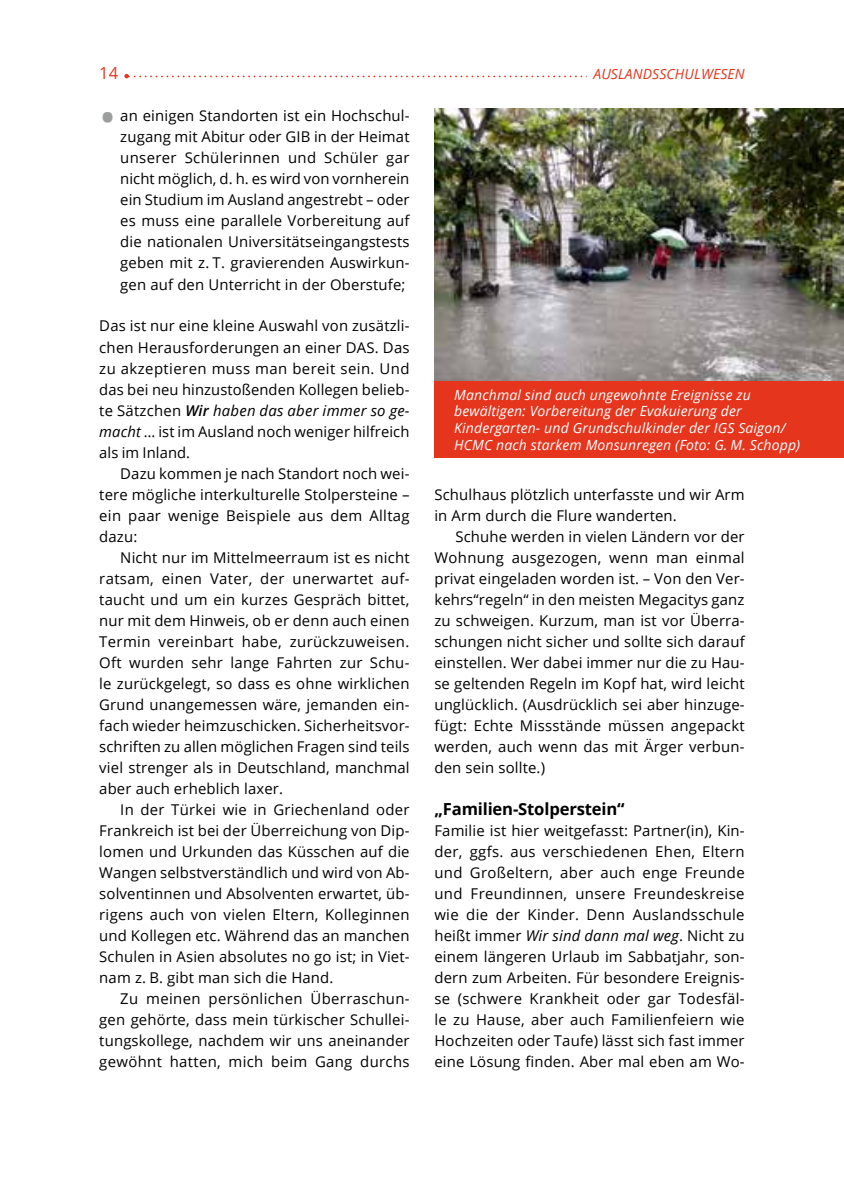
<style>
.page{position:relative;width:844px;height:1191px;background:#fff}
.page>*{position:absolute;margin:0;border:0;box-sizing:border-box;transform-origin:0 0}
.t1{font:700 16.62px "Open Sans";letter-spacing:-.01em;color:#000}
.t2{font:16.62px "Open Sans";color:#e5351d}
.t3{font:14.88px/21px "Open Sans";letter-spacing:.01em;color:#000;text-align:justify}
.t4{font:italic 14px/16.8px "Open Sans";letter-spacing:.01em;color:#fff}
.t5{font:italic 14px "Open Sans";letter-spacing:.01em;color:#e5351d}
.s1{font-size:45.5px;color:#9c9d9d}
.s2{font-weight:600;font-style:italic}
.s3{font-style:italic}
</style>
<div class="page">
<svg style="left:124px;top:74px;width:463px;height:4px"></svg>
<img style="left:434px;top:109px;width:409px;height:272px">
<div style="left:434px;top:381px;width:409px;height:76px;background:#e5351d"></div>
<p class="t2" style="left:99px;top:62px;width:21px">14</p>
<p class="t5" style="left:593px;top:65px;width:153px">AUSLANDSSCHULWESEN</p>
<p class="t3" style="left:120px;top:105px;width:291px;text-indent:-21px"><span class="s1">•</span> an einigen Standorten ist ein Hochschul&shy;zugang mit Abitur oder GIB in der Heimat unserer Schülerinnen und Schüler gar nicht möglich, d. h. es wird von vornherein ein Studium im Ausland angestrebt – oder es muss eine parallele Vorbereitung auf die nationalen Universitätseingangstests geben mit z. T. gravierenden Auswirkun&shy;gen auf den Unterricht in der Oberstufe;</p>
<p class="t3" style="left:99px;top:315px;width:312px">Das ist nur eine kleine Auswahl von zusätzli&shy;chen Herausforderungen an einer DAS. Das zu akzeptieren muss man bereit sein. Und das bei neu hinzustoßenden Kollegen belieb&shy;te Sätzchen <span class="s2">Wir</span> <span class="s3">haben das aber immer so ge&shy;macht</span> … ist im Ausland noch weniger hilfreich als im Inland.</p>
<p class="t3" style="left:99px;top:462px;width:312px;text-indent:21px">Dazu kommen je nach Standort noch wei&shy;tere mögliche interkulturelle Stolpersteine – ein paar wenige Beispiele aus dem Alltag dazu:</p>
<p class="t3" style="left:99px;top:546px;width:312px;text-indent:21px">Nicht nur im Mittelmeerraum ist es nicht ratsam, einen Vater, der unerwartet auf&shy;taucht und um ein kurzes Gespräch bittet, nur mit dem Hinweis, ob er denn auch einen Termin vereinbart habe, zurückzuweisen.<br>Oft wurden sehr lange Fahrten zur Schu&shy;le zurückgelegt, so dass es ohne wirklichen Grund unangemessen wäre, jemanden ein&shy;fach wieder heimzuschicken. Sicherheitsvor&shy;schriften zu allen möglichen Fragen sind teils viel strenger als in Deutschland, manchmal aber auch erheblich laxer.</p>
<p class="t3" style="left:99px;top:798px;width:312px;text-indent:21px">In der Türkei wie in Griechenland oder Frankreich ist bei der Überreichung von Dip&shy;lomen und Urkunden das Küsschen auf die Wangen selbstverständlich und wird von Ab&shy;solventinnen und Absolventen erwartet, üb&shy;rigens auch von vielen Eltern, Kolleginnen und Kollegen etc. Während das an manchen Schulen in Asien absolutes no go ist; in Viet&shy;nam z. B. gibt man sich die Hand.</p>
<p class="t3" style="left:99px;top:987px;width:312px;text-indent:21px">Zu meinen persönlichen Überraschun&shy;gen gehörte, dass mein türkischer Schullei&shy;tungskollege, nachdem wir uns aneinander gewöhnt hatten, mich beim Gang durchs</p>
<p class="t4" style="left:454px;top:386px;width:347px">Manchmal sind auch ungewohnte Ereignisse zu bewältigen: Vorbereitung der Evakuierung der Kindergarten- und Grundschulkinder der IGS Saigon/ HCMC nach starkem Monsunregen (Foto: G. M. Schopp)</p>
<p class="t3" style="left:434px;top:483px;width:312px">Schulhaus plötzlich unterfasste und wir Arm in Arm durch die Flure wanderten.</p>
<p class="t3" style="left:434px;top:525px;width:312px;text-indent:21px">Schuhe werden in vielen Ländern vor der Wohnung ausgezogen, wenn man einmal privat eingeladen worden ist. – Von den Ver&shy;kehrs“regeln“ in den meisten Megacitys ganz zu schweigen. Kurzum, man ist vor Überra&shy;schungen nicht sicher und sollte sich darauf einstellen. Wer dabei immer nur die zu Hau&shy;se geltenden Regeln im Kopf hat, wird leicht unglücklich. (Ausdrücklich sei aber hinzuge&shy;fügt: Echte Missstände müssen angepackt werden, auch wenn das mit Ärger verbun&shy;den sein sollte.)</p>
<p class="t1" style="left:434px;top:797px;width:192px">„Familien-Stolperstein“</p>
<p class="t3" style="left:434px;top:819px;width:312px">Familie ist hier weitgefasst: Partner(in), Kin&shy;der, ggfs. aus verschiedenen Ehen, Eltern und Großeltern, aber auch enge Freunde und Freundinnen, unsere Freundeskreise wie die der Kinder. Denn Auslandsschule heißt immer <span class="s3">Wir sind dann mal weg</span>. Nicht zu einem längeren Urlaub im Sabbatjahr, son&shy;dern zum Arbeiten. Für besondere Ereignis&shy;se (schwere Krankheit oder gar Todesfäl&shy;le zu Hause, aber auch Familienfeiern wie Hochzeiten oder Taufe) lässt sich fast immer eine Lösung finden. Aber mal eben am Wo-</p>
</div>
